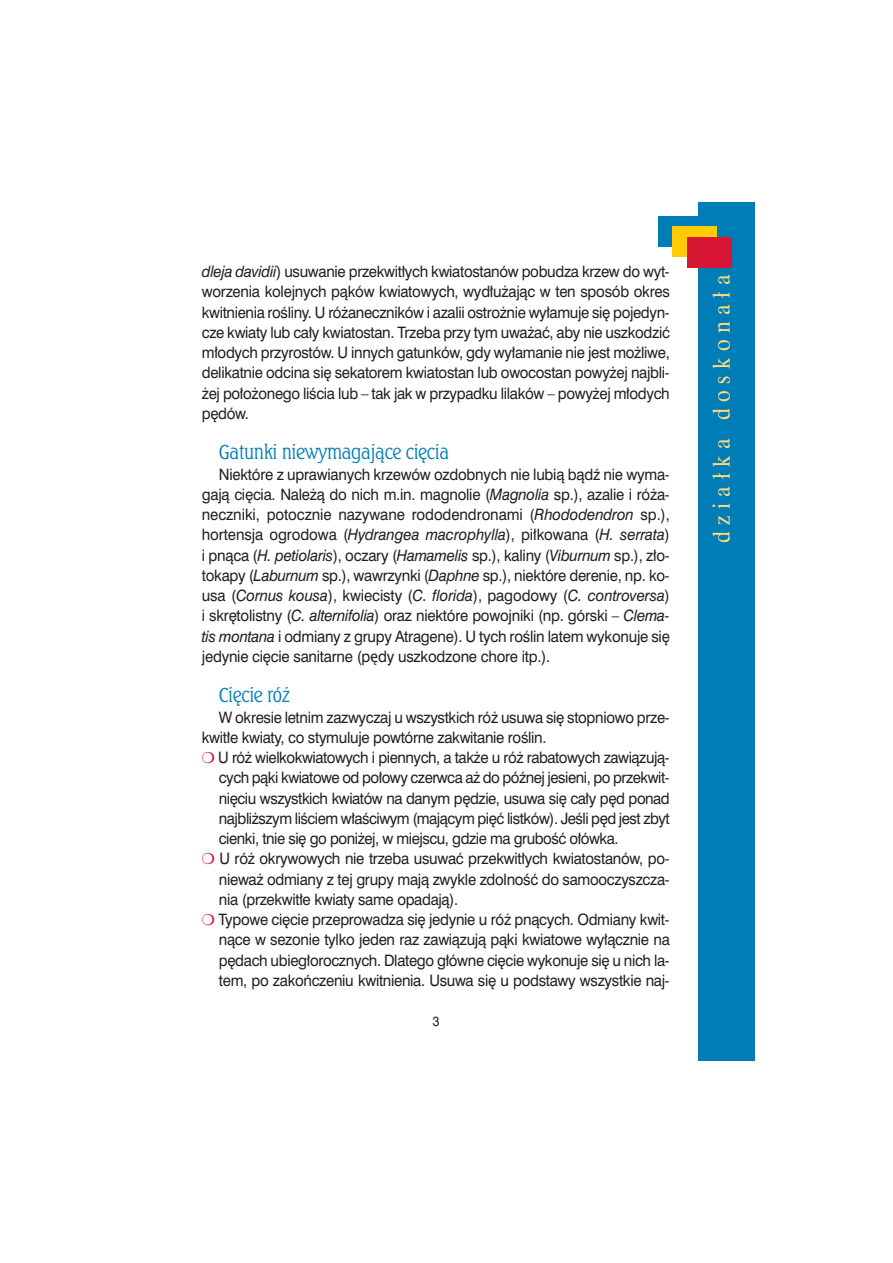
<style>
.page{position:relative;width:893px;height:1263px;background:#fff}
.page>*{position:absolute;margin:0;border:0;box-sizing:border-box;transform-origin:0 0}
.t1{font:24px "Dutch 801 PL";letter-spacing:.3em;color:#ffdd7e;scale:.9 1}
.t2{font:300 19.5px "Seagull PL";letter-spacing:-.02em;color:#007db6;scale:.95 1}
.t3{font:15.75px/20.2px "Swiss 721 PL";letter-spacing:-.02em;color:#231f20;text-align:justify;scale:.95 1}
.t4{font:13.5px "Swiss 721 PL";color:#231f20;scale:.9 1}
.s1{font-style:italic}
.s2{font-family:"Lucida Grande"}
.s3{color:#d71634}
</style>
<div class="page">
<div style="left:698px;top:202px;width:57px;height:859px;background:#007db6"></div>
<div style="left:657px;top:216px;width:45px;height:31px;background:#007db6"></div>
<div style="left:672px;top:226px;width:44px;height:31px;background:#ffcb04"></div>
<div style="left:687px;top:237px;width:45px;height:31px;background:#d71634"></div>
<p class="t3" style="left:202px;top:263px;width:494px"><span class="s1">dle ja da vi dii</span>) usu wa nie prze kwi t∏ych kwia to sta nów po bu dza krzew do wyt - wo rze nia ko lej nych pà ków kwia to wych, wy d∏u ˝a jàc w ten spo sób okres kwit nie nia ro Êli ny. U ró ˝a necz ni ków i aza lii ostro˝ nie wy ∏a mu je si´ po je dyn - cze kwia ty lub ca ∏y kwia to stan. Trze ba przy tym uwa ˝aç, aby nie uszko dziç m∏o dych przy ro stów. U in nych ga tun ków, gdy wy ∏a ma nie nie jest mo˝ li we, de li kat nie od ci na si´ se ka to rem kwia to stan lub owo co stan po wy ˝ej naj bli - ˝ej po ∏o ˝o ne go li Êcia lub – tak jak w przy pad ku li la ków – po wy ˝ej m∏o dych p´ dów.</p>
<p class="t2" style="left:219px;top:444px;width:244px">Gatunki niewymagajàce ci´cia</p>
<p class="t3" style="left:202px;top:466px;width:494px;text-indent:17px">Nie któ re z upra wia nych krze wów ozdob nych nie lu bià bàdê nie wy ma - ga jà ci´ cia. Na le ˝à do nich m.in. ma gno lie (<span class="s1">Ma gno lia</span> sp.), aza lie i ró ˝a - necz ni ki, po tocz nie na zy wa ne ro do den dro na mi (<span class="s1">Rho do den dron</span> sp.), hor ten sja ogro do wa (<span class="s1">Hy dran gea ma cro phyl la</span>), pi∏ ko wa na (<span class="s1">H. ser ra ta</span>) i pnà ca (<span class="s1">H. pe tio la ris</span>), ocza ry (<span class="s1">Ha ma me lis</span> sp.), ka li ny (<span class="s1">Vi bur num</span> sp.), z∏o - to ka py (<span class="s1">La bur num</span> sp.), waw rzyn ki (<span class="s1">Da ph ne</span> sp.), nie któ re de re nie, np. ko - usa (<span class="s1">Cor nus ko usa</span>), kwie ci sty (<span class="s1">C. flo ri da</span>), pa go do wy (<span class="s1">C. con tro ver sa</span>) i skr´ to list ny (<span class="s1">C. al ter ni fo lia</span>) oraz nie któ re po woj ni ki (np. gór ski – <span class="s1">Cle ma - tis mon ta na</span> i od mia ny z gru py Atra ge ne). U tych ro Êlin latem wy ko nu je si´ je dy nie ci´ cie sa ni tar ne (p<span class="s2">ę</span>dy uszkodzone chore itp.).</p>
<p class="t2" style="left:219px;top:687px;width:76px">Ci´cie ró˝</p>
<p class="t3" style="left:219px;top:709px;width:476px">W okre sie let nim za zwy czaj u wszyst kich ró˝ usu wa si´ stop nio wo prze -</p>
<p class="t3" style="left:202px;top:729px;width:364px">kwi t∏e kwia ty, co sty mu lu je po wtór ne za kwi ta nie ro Êlin.</p>
<p class="t3" style="left:202px;top:749px;width:493px"><span class="s3">❍</span> U ró˝ wiel ko kwia to wych i pien nych, a tak ˝e u ró˝ ra ba to wych za wià zu jà -</p>
<p class="t3" style="left:219px;top:769px;width:475px">cych pà ki kwia to we od po ∏o wy czerw ca a˝ do póê nej je sie ni, po prze kwit -</p>
<p class="t3" style="left:219px;top:790px;width:476px">ni´ ciu wszyst kich kwia tów na da nym p´ dzie, usu wa si´ ca ∏y p´d po nad</p>
<p class="t3" style="left:219px;top:810px;width:476px">naj bli˝ szym li Êciem w∏a Êci wym (ma jà cym pi´ç list ków). Je Êli p´d jest zbyt</p>
<p class="t3" style="left:219px;top:830px;width:422px">cien ki, tnie si´ go po ni ˝ej, w miej scu, gdzie ma gru boÊç o∏ów ka.</p>
<p class="t3" style="left:202px;top:850px;width:494px"><span class="s3">❍</span> U ró˝ okry wo wych nie trze ba usu waç prze kwi t∏ych kwia to sta nów, po -</p>
<p class="t3" style="left:219px;top:871px;width:476px">nie wa˝ od mia ny z tej gru py ma jà zwy kle zdol noÊç do sa mo oczysz cza -</p>
<p class="t3" style="left:219px;top:891px;width:253px">nia (prze kwi t∏e kwia ty sa me opa da jà).</p>
<p class="t3" style="left:202px;top:911px;width:494px"><span class="s3">❍</span> Ty po we ci´ cie prze pro wa dza si´ je dy nie u ró˝ pnà cych. Od mia ny kwit -</p>
<p class="t3" style="left:219px;top:931px;width:476px">nà ce w se zo nie tyl ko je den raz za wià zu jà pà ki kwia to we wy ∏àcz nie na</p>
<p class="t3" style="left:219px;top:952px;width:476px">p´ dach ubie g∏o rocz nych. Dla te go g∏ów ne ci´ cie wy ko nu je si´ u nich la -</p>
<p class="t3" style="left:219px;top:972px;width:476px">tem, po za koƒ cze niu kwit nie nia. Usu wa si´ u pod sta wy wszyst kie naj -</p>
<p class="t4" style="left:433px;top:1016px;width:9px">3</p>
<h1 class="t1" style="left:712px;top:543px;width:300px;rotate:-90deg">działka doskonała</h1>
</div>
